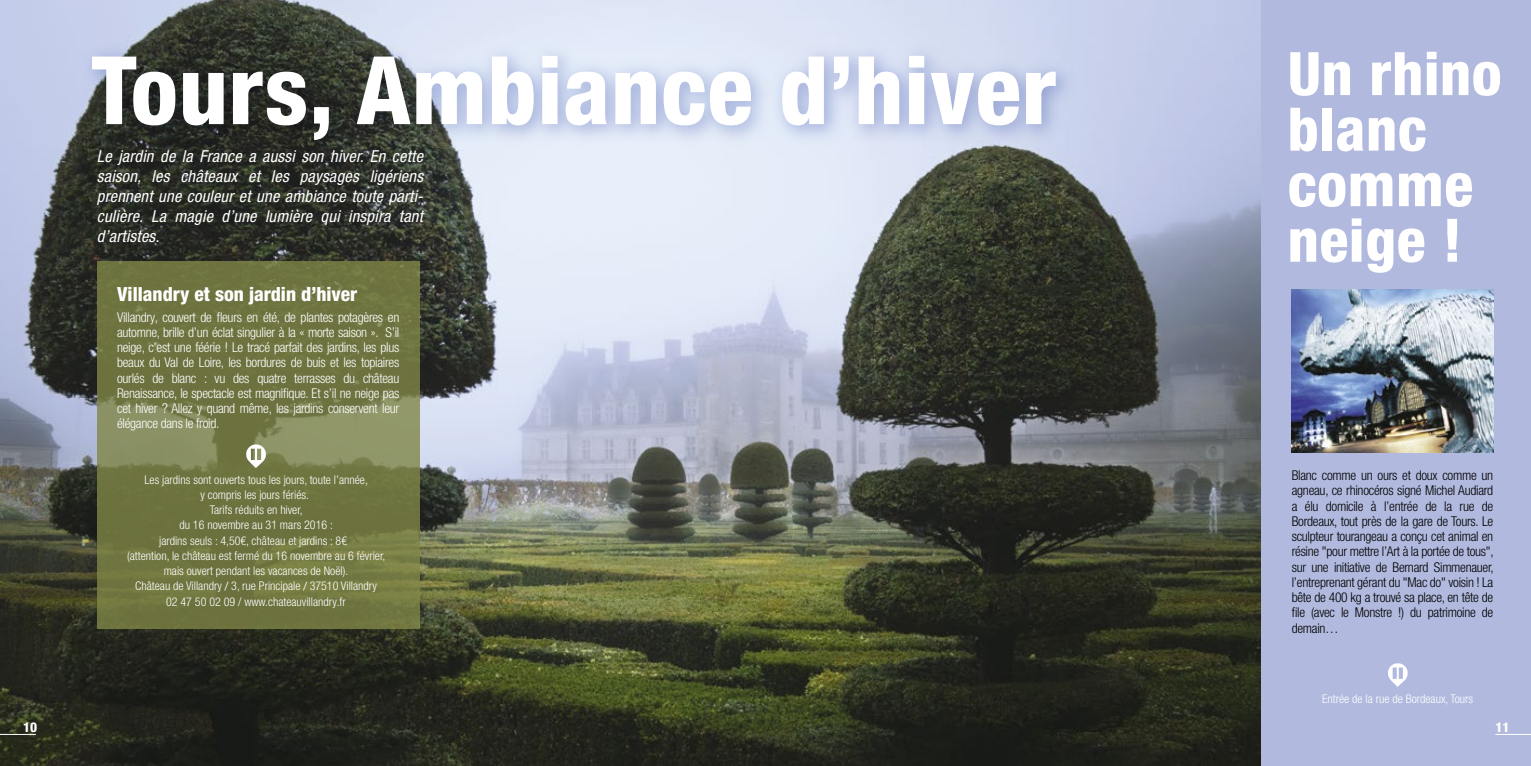
<style>
.page{position:relative;width:1531px;height:766px;background:#fff}
.page>*{position:absolute;margin:0;border:0;box-sizing:border-box;transform-origin:0 0}
.t1{font:800 condensed 94.5px "Helvetica Neue LT Pro";letter-spacing:.01em;color:#fff}
.t2{font:800 condensed 60px/55.5px "Helvetica Neue LT Pro";letter-spacing:.01em;color:#fff}
.t3{font:800 condensed 19.5px "Helvetica Neue LT Pro";color:#fff}
.t4{font:italic condensed 16.5px/19.8px "Helvetica Neue LT Pro";letter-spacing:.015em;color:#fff;text-align:justify}
.t5{font:300 condensed 13.5px/15.3px "Helvetica Neue LT Pro";letter-spacing:-.02em;color:#fff;text-align:justify}
.t6{font:300 condensed 13.5px/15.3px "Helvetica Neue LT Pro";letter-spacing:-.02em;color:#000;text-align:justify}
.t7{font:800 condensed 13.5px "Helvetica Neue LT Pro";color:#fff}
.t8{font:300 condensed 12px/15.3px "Helvetica Neue LT Pro";color:#fff;text-align:center}
.s1{font-family:"Myriad Pro";font-weight:400;font-stretch:normal}
</style>
<div class="page">
<div style="left:1260px;top:0;width:271px;height:765px;background:#b1bade"></div>
<img style="left:0;top:0;width:1260px;height:765px">
<hr style="left:0;top:733px;width:36px;height:1px;background:#fff">
<hr style="left:1495px;top:733px;width:36px;height:1px;background:#fff">
<img style="left:73px;top:25px;width:1011px;height:147px">
<svg style="left:1388px;top:663px;width:20px;height:23px"></svg>
<svg style="left:97px;top:261px;width:322px;height:367px;background:#727844"></svg>
<img style="left:1291px;top:289px;width:202px;height:163px">
<svg style="left:245px;top:443px;width:22px;height:25px"></svg>
<h1 class="t1" style="left:91px;top:33px;width:967px">Tours, Ambiance d’hiver</h1>
<h2 class="t2" style="left:1287px;top:45px;width:215px">Un rhino blanc comme neige !</h2>
<p class="t4" style="left:97px;top:146px;width:328px">Le jardin de la France a aussi son hiver. En cette saison, les châteaux et les paysages ligériens prennent une couleur et une ambiance toute parti&shy;culière. La magie d’une lumière qui inspira tant d’artistes.</p>
<h3 class="t3" style="left:117px;top:282px;width:242px">Villandry et son jardin d’hiver</h3>
<p class="t5" style="left:117px;top:309px;width:284px">Villandry, couvert de fleurs en été, de plantes potagères en automne, brille d’un éclat singulier à la « morte saison ». S’il neige, c’est une féérie ! Le tracé parfait des jardins, les plus beaux du Val de Loire, les bordures de buis et les topiaires ourlés de blanc : vu des quatre terrasses du château Renaissance, le spectacle est magnifique. Et s’il ne neige pas cet hiver ? Allez y quand même, les jardins conservent leur élégance dans le froid.</p>
<p class="t8" style="left:127px;top:471px;width:260px">Les jardins sont ouverts tous les jours, toute l’année,<br>y compris les jours fériés.<br>Tarifs réduits en hiver,<br>du 16 novembre au 31 mars 2016 :<br>jardins seuls : 4,50€, château et jardins : 8€<br>(attention, le château est fermé du 16 novembre au 6 février, mais ouvert pendant les vacances de Noël).<br>Château de Villandry <span class="s1">/</span> 3, rue Principale <span class="s1">/</span> 37510 Villandry<br>02 47 50 02 09 / www.chateauvillandry.fr</p>
<p class="t6" style="left:1292px;top:467px;width:204px">Blanc comme un ours et doux comme un agneau, ce rhinocéros signé Michel Audiard a élu domicile à l’entrée de la rue de Bordeaux, tout près de la gare de Tours. Le sculpteur tourangeau a conçu cet animal en résine "pour mettre l’Art à la portée de tous", sur une initiative de Bernard Simmenauer, l’entreprenant gérant du "Mac do" voisin ! La bête de 400 kg a trouvé sa place, en tête de file (avec le Monstre !) du patrimoine de demain…</p>
<p class="t8" style="left:1322px;top:690px;width:153px">Entrée de la rue de Bordeaux, Tours</p>
<p class="t7" style="left:23px;top:718px;width:16px">10</p>
<p class="t7" style="left:1495px;top:718px;width:16px">11</p>
</div>
